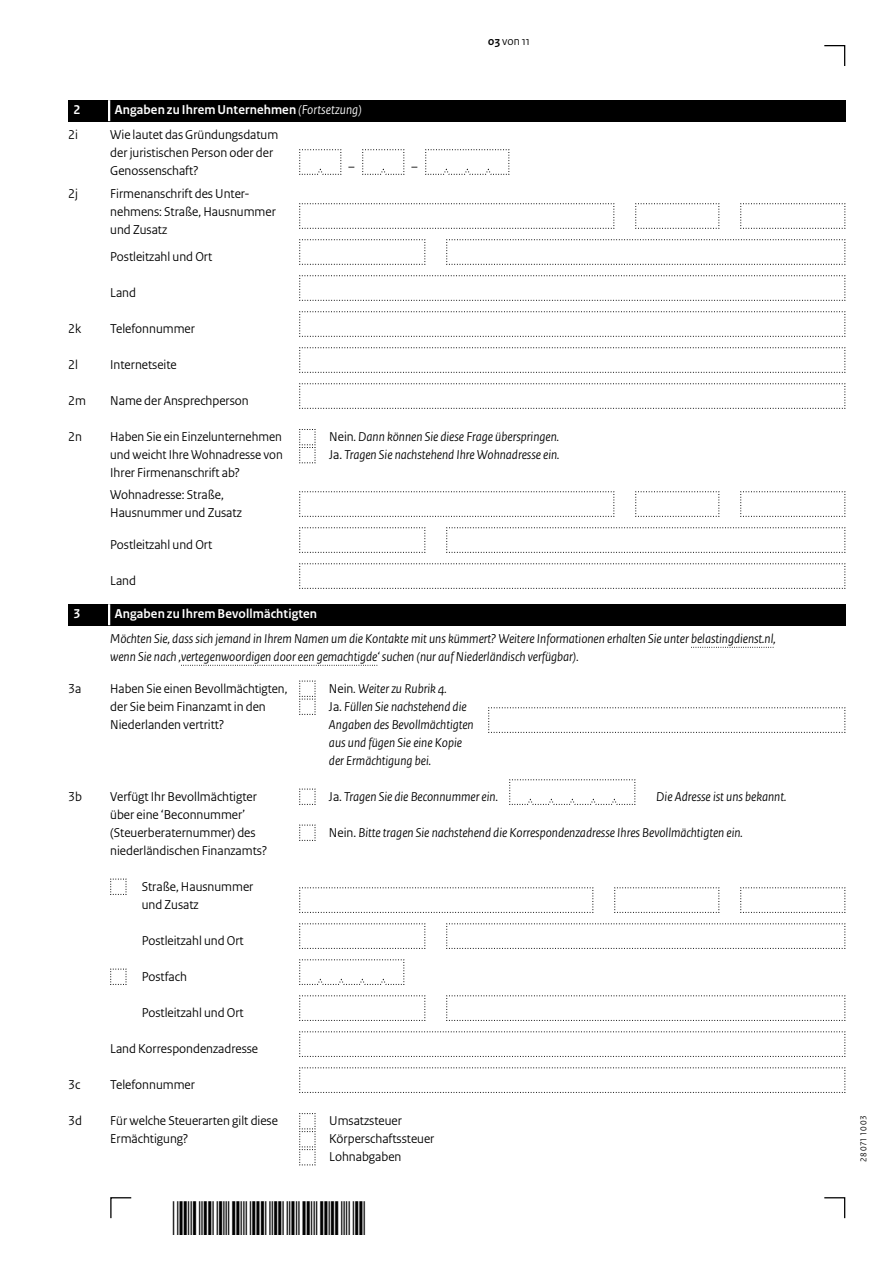
<style>
.page{position:relative;width:893px;height:1263px;background:#fff}
.page>*{position:absolute;margin:0;border:0;box-sizing:border-box;transform-origin:0 0}
.Vraag_Nummer{font:13.5px/18px "Rijksoverheid Sans Heading";color:#000}
.Vraag_geen_inspring{font:italic 13.5px/18px "Rijksoverheid Sans Heading";color:#000}
.Vraag_12{font:italic 13.5px/18px "Rijksoverheid Sans Heading";color:#000}
.Vraag_geen_inspring-2{font:13.5px/18px "Rijksoverheid Sans Heading";color:#000}
.KOP_D_Nummer{font:700 13.5px "Rijksoverheid Sans Heading";letter-spacing:.01em;color:#fff}
.Vraag{font:13.5px "Rijksoverheid Sans Heading";color:#000}
.Vraag_Nummer_12{font:13.5px/18px "Rijksoverheid Sans Heading";color:#000}
.Vraag_12-2{font:13.5px/18px "Rijksoverheid Sans Heading";color:#000}
.t1{font:12px "Rijksoverheid Sans Heading";color:#000}
.t2{font:9px "Rijksoverheid Sans Heading";color:#000}
.s1{font-weight:400;font-style:italic}
.s2{font-weight:700}
.s3{font-style:normal}
</style>
<div class="page">
<svg style="left:824px;top:1197px;width:22px;height:22px"></svg>
<svg style="left:110px;top:1197px;width:22px;height:22px"></svg>
<svg style="left:824px;top:45px;width:22px;height:21px"></svg>
<svg style="left:299px;top:1031px;width:547px;height:26px"></svg>
<svg style="left:299px;top:1067px;width:547px;height:26px"></svg>
<svg style="left:299px;top:1113px;width:17px;height:53px"></svg>
<svg style="left:488px;top:707px;width:358px;height:26px"></svg>
<svg style="left:299px;top:680px;width:17px;height:35px"></svg>
<svg style="left:299px;top:788px;width:17px;height:17px"></svg>
<svg style="left:509px;top:779px;width:127px;height:26px"></svg>
<svg style="left:299px;top:887px;width:295px;height:26px"></svg>
<svg style="left:740px;top:887px;width:106px;height:26px"></svg>
<svg style="left:614px;top:887px;width:106px;height:26px"></svg>
<svg style="left:446px;top:923px;width:400px;height:26px"></svg>
<svg style="left:299px;top:923px;width:127px;height:26px"></svg>
<svg style="left:299px;top:995px;width:127px;height:26px"></svg>
<svg style="left:299px;top:824px;width:17px;height:17px"></svg>
<svg style="left:110px;top:878px;width:17px;height:17px"></svg>
<svg style="left:446px;top:995px;width:400px;height:26px"></svg>
<svg style="left:110px;top:968px;width:17px;height:17px"></svg>
<svg style="left:299px;top:959px;width:106px;height:26px"></svg>
<svg style="left:299px;top:203px;width:316px;height:26px"></svg>
<svg style="left:635px;top:203px;width:85px;height:26px"></svg>
<svg style="left:740px;top:203px;width:106px;height:26px"></svg>
<svg style="left:299px;top:239px;width:127px;height:26px"></svg>
<svg style="left:446px;top:239px;width:400px;height:26px"></svg>
<svg style="left:299px;top:275px;width:547px;height:26px"></svg>
<svg style="left:299px;top:311px;width:547px;height:26px"></svg>
<svg style="left:299px;top:347px;width:547px;height:26px"></svg>
<svg style="left:299px;top:383px;width:547px;height:26px"></svg>
<svg style="left:299px;top:429px;width:17px;height:35px"></svg>
<svg style="left:299px;top:491px;width:316px;height:26px"></svg>
<svg style="left:635px;top:491px;width:85px;height:26px"></svg>
<svg style="left:740px;top:491px;width:106px;height:26px"></svg>
<svg style="left:299px;top:527px;width:127px;height:26px"></svg>
<svg style="left:446px;top:527px;width:400px;height:26px"></svg>
<svg style="left:299px;top:563px;width:547px;height:26px"></svg>
<svg style="left:299px;top:149px;width:43px;height:26px"></svg>
<svg style="left:362px;top:149px;width:43px;height:26px"></svg>
<svg style="left:425px;top:149px;width:85px;height:26px"></svg>
<div style="left:68px;top:604px;width:777px;height:21px;background:#000"></div>
<hr style="left:108px;top:604px;width:2px;height:21px;background:#fff">
<svg style="left:691px;top:647px;width:82px;height:1px"></svg>
<svg style="left:181px;top:665px;width:196px;height:1px"></svg>
<div style="left:68px;top:100px;width:777px;height:21px;background:#000"></div>
<hr style="left:108px;top:100px;width:2px;height:21px;background:#fff">
<p class="KOP_D_Nummer" style="left:73px;top:102px;width:8px">2</p>
<p class="KOP_D_Nummer" style="left:115px;top:102px;width:249px">Angaben zu Ihrem Unternehmen <span class="s1">(Fortsetzung)</span></p>
<p class="Vraag_Nummer" style="left:68px;top:126px;width:11px">2i</p>
<p class="Vraag_Nummer" style="left:110px;top:126px;width:170px">Wie lautet das Gründungsdatum der juristischen Person oder der<br>Genossenschaft?</p>
<p class="t1" style="left:488px;top:34px;width:43px"><span class="s2">03</span> von 11</p>
<p class="Vraag_Nummer_12" style="left:68px;top:185px;width:11px">2j</p>
<p class="Vraag_Nummer_12" style="left:110px;top:185px;width:167px">Firmenanschrift des Unter&shy;nehmens: Straße, Hausnummer und Zusatz</p>
<p class="Vraag" style="left:110px;top:249px;width:104px">Postleitzahl und Ort</p>
<p class="Vraag" style="left:110px;top:285px;width:27px">Land</p>
<p class="Vraag_Nummer" style="left:68px;top:320px;width:14px">2k</p>
<p class="Vraag_Nummer" style="left:110px;top:320px;width:86px">Telefonnummer</p>
<p class="Vraag_Nummer" style="left:68px;top:356px;width:11px">2l</p>
<p class="Vraag_Nummer" style="left:110px;top:356px;width:68px">Internetseite</p>
<p class="Vraag_Nummer" style="left:68px;top:392px;width:19px">2m</p>
<p class="Vraag_Nummer" style="left:110px;top:392px;width:140px">Name der Ansprechperson</p>
<p class="Vraag_Nummer" style="left:68px;top:428px;width:15px">2n</p>
<p class="Vraag_Nummer" style="left:110px;top:428px;width:174px;text-align:justify">Haben Sie ein Einzelunternehmen und weicht Ihre Wohnadresse von Ihrer Firmenanschrift ab?</p>
<p class="Vraag_geen_inspring" style="left:329px;top:428px;width:231px"><span class="s3">Nein</span>. Dann können Sie diese Frage überspringen.</p>
<p class="Vraag_geen_inspring" style="left:329px;top:446px;width:232px"><span class="s3">Ja.</span> Tragen Sie nachstehend Ihre Wohnadresse ein.</p>
<p class="Vraag_12-2" style="left:110px;top:486px;width:133px">Wohnadresse: Straße,<br>Hausnummer und Zusatz</p>
<p class="Vraag" style="left:110px;top:537px;width:104px">Postleitzahl und Ort</p>
<p class="Vraag" style="left:110px;top:573px;width:27px">Land</p>
<h2 class="KOP_D_Nummer" style="left:73px;top:606px;width:8px">3</h2>
<h2 class="KOP_D_Nummer" style="left:115px;top:606px;width:204px">Angaben zu Ihrem Bevollmächtigten</h2>
<p class="Vraag_12" style="left:110px;top:630px;width:667px">Möchten Sie, dass sich jemand in Ihrem Namen um die Kontakte mit uns kümmert? Weitere Informationen erhalten Sie unter belastingdienst.nl, wenn Sie nach ‚vertegenwoordigen door een gemachtigde‘ suchen (nur auf Niederländisch verfügbar).</p>
<p class="Vraag_Nummer" style="left:68px;top:680px;width:15px">3a</p>
<p class="Vraag_Nummer" style="left:110px;top:680px;width:179px">Haben Sie einen Bevollmächtigten, der Sie beim Finanzamt in den<br>Niederlanden vertritt?</p>
<p class="Vraag_geen_inspring" style="left:329px;top:680px;width:119px"><span class="s3">Nein</span>. Weiter zu Rubrik 4.</p>
<p class="Vraag_geen_inspring" style="left:329px;top:698px;width:146px"><span class="s3">Ja.</span> Füllen Sie nachstehend die<br>Angaben des Bevollmächtigten aus und fügen Sie eine Kopie der Ermächtigung bei.</p>
<p class="Vraag_Nummer" style="left:68px;top:788px;width:15px">3b</p>
<p class="Vraag_Nummer" style="left:110px;top:788px;width:158px">Verfügt Ihr Bevollmächtigter über eine ‘Beconnummer’ (Steuerberaternummer) des niederländischen Finanzamts?</p>
<p class="Vraag_geen_inspring" style="left:329px;top:788px;width:170px"><span class="s3">Ja.</span> Tragen Sie die Beconnummer ein.</p>
<p class="Vraag_geen_inspring" style="left:656px;top:788px;width:132px">Die Adresse ist uns bekannt.</p>
<p class="Vraag_geen_inspring-2" style="left:142px;top:878px;width:113px">Straße, Hausnummer und Zusatz</p>
<p class="Vraag_geen_inspring-2" style="left:142px;top:932px;width:104px">Postleitzahl und Ort</p>
<p class="Vraag_geen_inspring-2" style="left:142px;top:968px;width:47px">Postfach</p>
<p class="Vraag_geen_inspring" style="left:329px;top:824px;width:415px"><span class="s3">Nein.</span> Bitte tragen Sie nachstehend die Korrespondenzadresse Ihres Bevollmächtigten ein.</p>
<p class="Vraag_geen_inspring-2" style="left:142px;top:1004px;width:104px">Postleitzahl und Ort</p>
<p class="Vraag" style="left:110px;top:1041px;width:149px">Land Korrespondenzadresse</p>
<p class="Vraag_Nummer" style="left:68px;top:1076px;width:14px">3c</p>
<p class="Vraag_Nummer" style="left:110px;top:1076px;width:86px">Telefonnummer</p>
<p class="Vraag_Nummer" style="left:68px;top:1112px;width:15px">3d</p>
<p class="Vraag_Nummer" style="left:110px;top:1112px;width:169px">Für welche Steuerarten gilt diese<br>Ermächtigung?</p>
<p class="Vraag_Nummer" style="left:329px;top:1112px;width:74px">Umsatzsteuer</p>
<p class="Vraag_geen_inspring-2" style="left:329px;top:1130px;width:107px">Körperschaftssteuer</p>
<p class="Vraag_geen_inspring-2" style="left:329px;top:1148px;width:74px">Lohnabgaben</p>
<p class="t2" style="left:858px;top:1161px;width:47px;rotate:-90deg">28 071 10 03</p>
</div>
